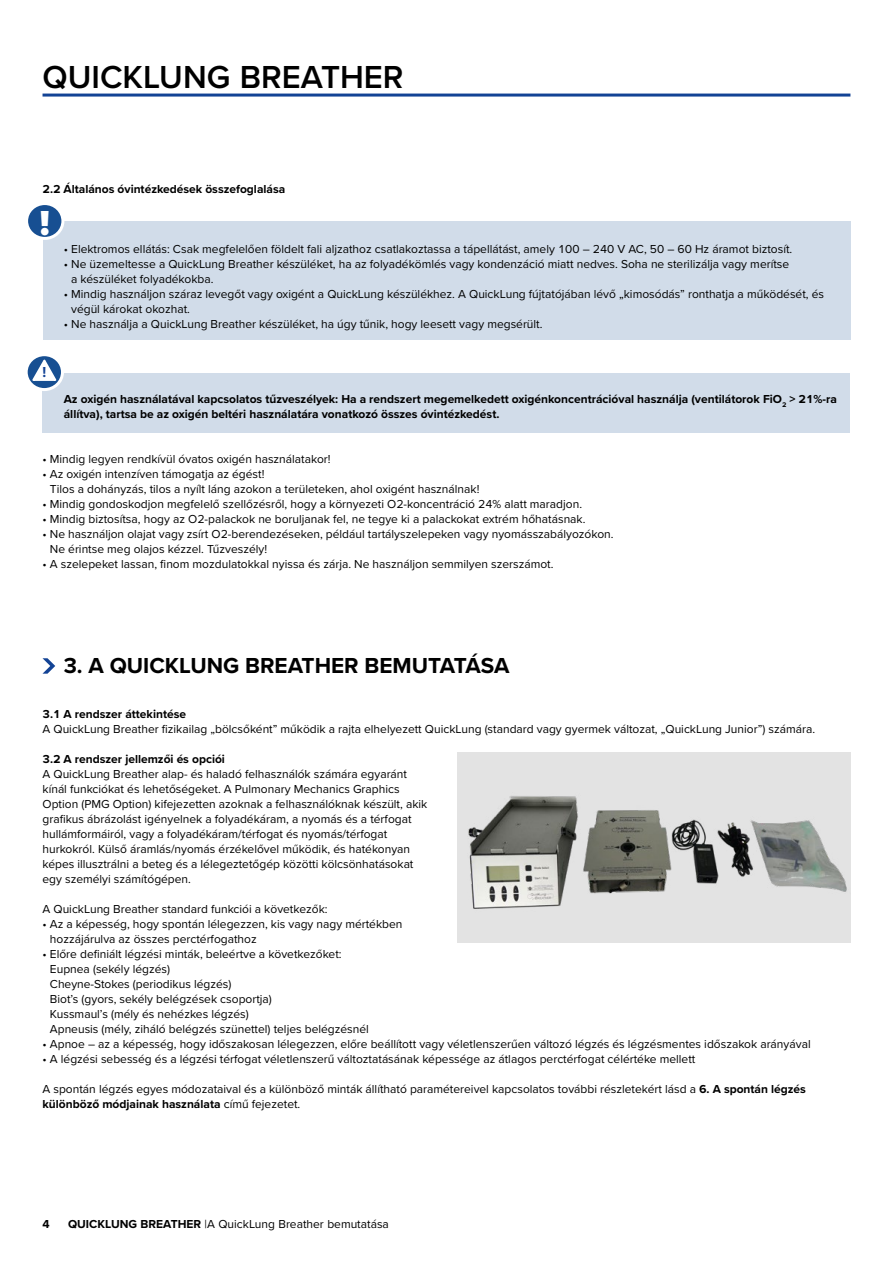
<style>
.page{position:relative;width:893px;height:1263px;background:#fff}
.page>*{position:absolute;margin:0;border:0;box-sizing:border-box;transform-origin:0 0}
.t1{font:900 36px "Proxima Nova";color:#fff}
.t2{font:600 33px "Proxima Nova";color:#000}
.t3{font:700 22.5px "Proxima Nova";color:#000}
.t4{font:700 15px "Proxima Nova";color:#134395}
.t5{font:12px/15px "Proxima Nova";color:#000}
.t6{font:700 12px/15px "Proxima Nova";color:#000}
.s1{font-weight:700}
</style>
<div class="page">
<hr style="left:43px;top:94px;width:807px;height:3px;background:#134395">
<svg style="left:43px;top:658px;width:12px;height:16px"></svg>
<img style="left:457px;top:752px;width:393px;height:191px">
<div style="left:43px;top:373px;width:807px;height:59px;background:#d1dce9"></div>
<svg style="left:26px;top:355px;width:36px;height:35px"></svg>
<div style="left:25px;top:353px;width:39px;height:38px;border:3px solid #fff;border-radius:50%"></div>
<svg style="left:31px;top:357px;width:28px;height:25px"></svg>
<div style="left:43px;top:221px;width:808px;height:119px;background:#d1dce9"></div>
<div style="left:27px;top:204px;width:36px;height:34px;background:#174f92;border-radius:50%"></div>
<div style="left:25px;top:202px;width:39px;height:38px;border:3px solid #fff;border-radius:50%"></div>
<h2 class="t2" style="left:43px;top:52px;width:363px">QUICKLUNG BREATHER</h2>
<p class="t6" style="left:43px;top:181px;width:244px">2.2 Általános óvintézkedések összefoglalása</p>
<h1 class="t1" style="left:40px;top:196px;width:12px">!</h1>
<p class="t4" style="left:43px;top:361px;width:5px">!</p>
<p class="t5" style="left:64px;top:240px;width:730px">• Elektromos ellátás: Csak megfelelően földelt fali aljzathoz csatlakoztassa a tápellátást, amely 100 – 240 V AC, 50 – 60 Hz áramot biztosít.</p>
<p class="t5" style="left:71px;top:255px;width:720px;text-indent:-7px">• Ne üzemeltesse a QuickLung Breather készüléket, ha az folyadékömlés vagy kondenzáció miatt nedves. Soha ne sterilizálja vagy merítse a készüléket folyadékokba.</p>
<p class="t5" style="left:71px;top:285px;width:754px;text-indent:-7px">• Mindig használjon száraz levegőt vagy oxigént a QuickLung készülékhez. A QuickLung fújtatójában lévő „kimosódás” ronthatja a működését, és végül károkat okozhat.</p>
<p class="t5" style="left:64px;top:315px;width:480px">• Ne használja a QuickLung Breather készüléket, ha úgy tűnik, hogy leesett vagy megsérült.</p>
<p class="t6" style="left:64px;top:391px;width:775px">Az oxigén használatával kapcsolatos tűzveszélyek: Ha a rendszert megemelkedett oxigénkoncentrációval használja (ventilátorok FiO<sub>2</sub> &gt; 21%-ra állítva), tartsa be az oxigén beltéri használatára vonatkozó összes óvintézkedést.</p>
<p class="t5" style="left:43px;top:450px;width:290px">• Mindig legyen rendkívül óvatos oxigén használatakor!</p>
<p class="t5" style="left:50px;top:465px;width:431px;text-indent:-7px">• Az oxigén intenzíven támogatja az égést!<br>Tilos a dohányzás, tilos a nyílt láng azokon a területeken, ahol oxigént használnak!</p>
<p class="t5" style="left:43px;top:495px;width:541px">• Mindig gondoskodjon megfelelő szellőzésről, hogy a környezeti O2-koncentráció 24% alatt maradjon.</p>
<p class="t5" style="left:43px;top:510px;width:545px">• Mindig biztosítsa, hogy az O2-palackok ne boruljanak fel, ne tegye ki a palackokat extrém hőhatásnak.</p>
<p class="t5" style="left:50px;top:525px;width:565px;text-indent:-7px">• Ne használjon olajat vagy zsírt O2-berendezéseken, például tartályszelepeken vagy nyomásszabályozókon.<br>Ne érintse meg olajos kézzel. Tűzveszély!</p>
<p class="t5" style="left:43px;top:555px;width:513px">• A szelepeket lassan, finom mozdulatokkal nyissa és zárja. Ne használjon semmilyen szerszámot.</p>
<h3 class="t3" style="left:64px;top:648px;width:447px">3. A QUICKLUNG BREATHER BEMUTATÁSA</h3>
<p class="t6" style="left:43px;top:706px;width:145px">3.1 A rendszer áttekintése</p>
<p class="t5" style="left:43px;top:720px;width:774px">A QuickLung Breather fizikailag „bölcsőként” működik a rajta elhelyezett QuickLung (standard vagy gyermek változat, „QuickLung Junior”) számára.</p>
<p class="t6" style="left:43px;top:751px;width:184px">3.2 A rendszer jellemzői és opciói</p>
<p class="t5" style="left:43px;top:765px;width:386px">A QuickLung Breather alap- és haladó felhasználók számára egyaránt kínál funkciókat és lehetőségeket. A Pulmonary Mechanics Graphics Option (PMG Option) kifejezetten azoknak a felhasználóknak készült, akik grafikus ábrázolást igényelnek a folyadékáram, a nyomás és a térfogat hullámformáiról, vagy a folyadékáram/térfogat és nyomás/térfogat hurkokról. Külső áramlás/nyomás érzékelővel működik, és hatékonyan képes illusztrálni a beteg és a lélegeztetőgép közötti kölcsönhatásokat egy személyi számítógépen.</p>
<p class="t5" style="left:43px;top:900px;width:287px">A QuickLung Breather standard funkciói a következők:</p>
<p class="t5" style="left:50px;top:915px;width:354px;text-indent:-7px">• Az a képesség, hogy spontán lélegezzen, kis vagy nagy mértékben hozzájárulva az összes perctérfogathoz</p>
<p class="t5" style="left:50px;top:945px;width:320px;text-indent:-7px">• Előre definiált légzési minták, beleértve a következőket:<br>Eupnea (sekély légzés)<br>Cheyne-Stokes (periodikus légzés)<br>Biot’s (gyors, sekély belégzések csoportja)<br>Kussmaul’s (mély és nehézkes légzés)<br>Apneusis (mély, ziháló belégzés szünettel) teljes belégzésnél</p>
<p class="t5" style="left:43px;top:1035px;width:770px">• Apnoe – az a képesség, hogy időszakosan lélegezzen, előre beállított vagy véletlenszerűen változó légzés és légzésmentes időszakok arányával</p>
<p class="t5" style="left:43px;top:1050px;width:654px">• A légzési sebesség és a légzési térfogat véletlenszerű változtatásának képessége az átlagos perctérfogat célértéke mellett</p>
<p class="t5" style="left:43px;top:1080px;width:765px">A spontán légzés egyes módozataival és a különböző minták állítható paramétereivel kapcsolatos további részletekért lásd a <span class="s1">6. A spontán légzés különböző módjainak használata</span> című fejezetet.</p>
<p class="t6" style="left:43px;top:1216px;width:9px">4</p>
<p class="t5" style="left:68px;top:1215px;width:322px"><span class="s1">QUICKLUNG BREATHER</span> |A QuickLung Breather bemutatása</p>
</div>
